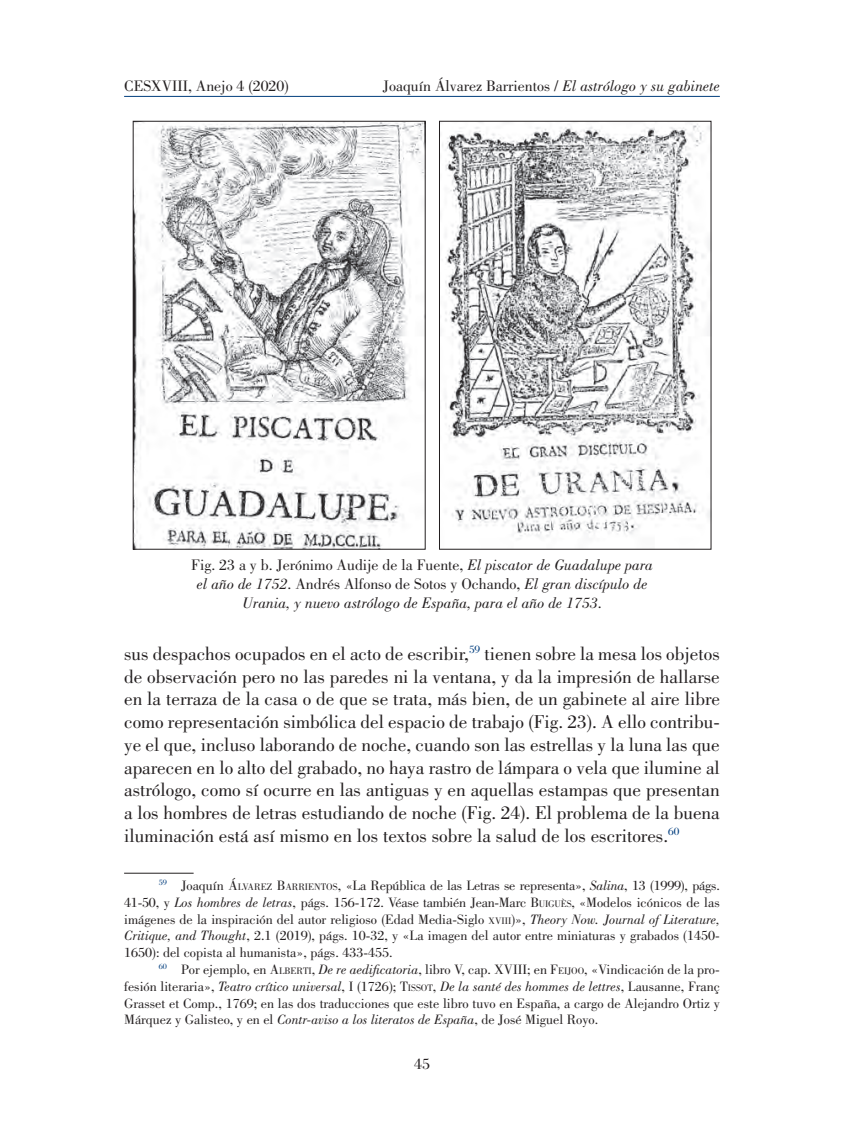
<style>
.page{position:relative;width:844px;height:1141px;background:#fff}
.page>*{position:absolute;margin:0;border:0;box-sizing:border-box;transform-origin:0 0}
.t1{font:19.25px/22.8px "Bodoni Std";color:#231f20;text-align:justify}
.t2{font:italic 15.75px/18.9px "Bodoni Std";color:#231f20;text-align:center}
.t3{font:15.75px "Bodoni Std";color:#231f20}
.t4{font:14px/16.8px "Bodoni Std";color:#231f20;text-align:justify}
.s1{font-style:italic}
.s2{font-style:normal}
.s3{font-style:inherit}
.s4{font-size:9.8px}
</style>
<div class="page">
<hr style="left:124px;top:96px;width:595px;height:1px;background:#013d7d">
<hr style="left:124px;top:873px;width:69px;height:1px;background:#231f20">
<img style="left:135px;top:123px;width:288px;height:424px">
<div style="left:133px;top:121px;width:292px;height:428px;border:1px solid #231f20"></div>
<img style="left:442px;top:124px;width:267px;height:415px">
<div style="left:439px;top:121px;width:272px;height:428px;border:1px solid #231f20"></div>
<p class="t3" style="left:124px;top:77px;width:166px">CESXVIII, Anejo 4 (2020)</p>
<p class="t3" style="left:383px;top:77px;width:338px">Joaquín Álvarez Barrientos / <span class="s1">El astrólogo y su gabinete</span></p>
<p class="t2" style="left:191px;top:556px;width:463px"><span class="s2">Fig. 23 a y b. Jerónimo Audije de la Fuente,</span> El piscator de Guadalupe para el año de 1752<span class="s2">. Andrés Alfonso de Sotos y Ochando,</span> El gran discípulo de<br>Urania, y nuevo astrólogo de España, para el año de 1753<span class="s2">.</span></p>
<p class="t1" style="left:124px;top:642px;width:597px">sus despachos ocupados en el acto de escribir,<sup>59</sup> tienen sobre la mesa los objetos de observación pero no las paredes ni la ventana, y da la impresión de hallarse en la terraza de la casa o de que se trata, más bien, de un gabinete al aire libre como representación simbólica del espacio de trabajo (Fig. 23). A ello contribu&shy;ye el que, incluso laborando de noche, cuando son las estrellas y la luna las que aparecen en lo alto del grabado, no haya rastro de lámpara o vela que ilumine al astrólogo, como sí ocurre en las antiguas y en aquellas estampas que presentan a los hombres de letras estudiando de noche (Fig. 24). El problema de la buena iluminación está así mismo en los textos sobre la salud de los escritores.<sup>60</sup></p>
<p class="t4" style="left:124px;top:877px;width:597px;text-indent:35px"><sup>59</sup> Joaquín <span class="s3">Á</span><span class="s4">LVAREZ</span> <span class="s3">B</span><span class="s4">ARRIENTOS</span>, «La República de las Letras se representa», <span class="s1">Salina</span>, 13 (1999), págs.<br>41-50, y <span class="s1">Los hombres de letras</span>, págs. 156-172. Véase también Jean-Marc <span class="s3">B</span><span class="s4">UIGUÈS</span>, «Modelos icónicos de las imágenes de la inspiración del autor religioso (Edad Media-Siglo <span class="s4">XVIII</span>)», <span class="s1">Theory Now. Journal of Literature, Critique, and Thought</span>, 2.1 (2019), págs. 10-32, y «La imagen del autor entre miniaturas y grabados (1450- 1650): del copista al humanista», págs. 433-455.</p>
<p class="t4" style="left:124px;top:961px;width:597px;text-indent:35px"><sup>60</sup> Por ejemplo, en <span class="s3">A</span><span class="s4">LBERTI</span>, <span class="s1">De re aedificatoria</span>, libro V, cap. XVIII; en <span class="s3">F</span><span class="s4">EIJOO</span>, «Vindicación de la pro&shy;fesión literaria», <span class="s1">Teatro crítico universal</span>, I (1726); <span class="s3">T</span><span class="s4">ISSOT</span>, <span class="s1">De la santé des hommes de lettres</span>, Lausanne, Franç Grasset et Comp., 1769; en las dos traducciones que este libro tuvo en España, a cargo de Alejandro Ortiz y Márquez y Galisteo, y en el <span class="s1">Contr-aviso a los literatos de España</span>, de José Miguel Royo.</p>
<p class="t3" style="left:414px;top:1055px;width:17px">45</p>
</div>
